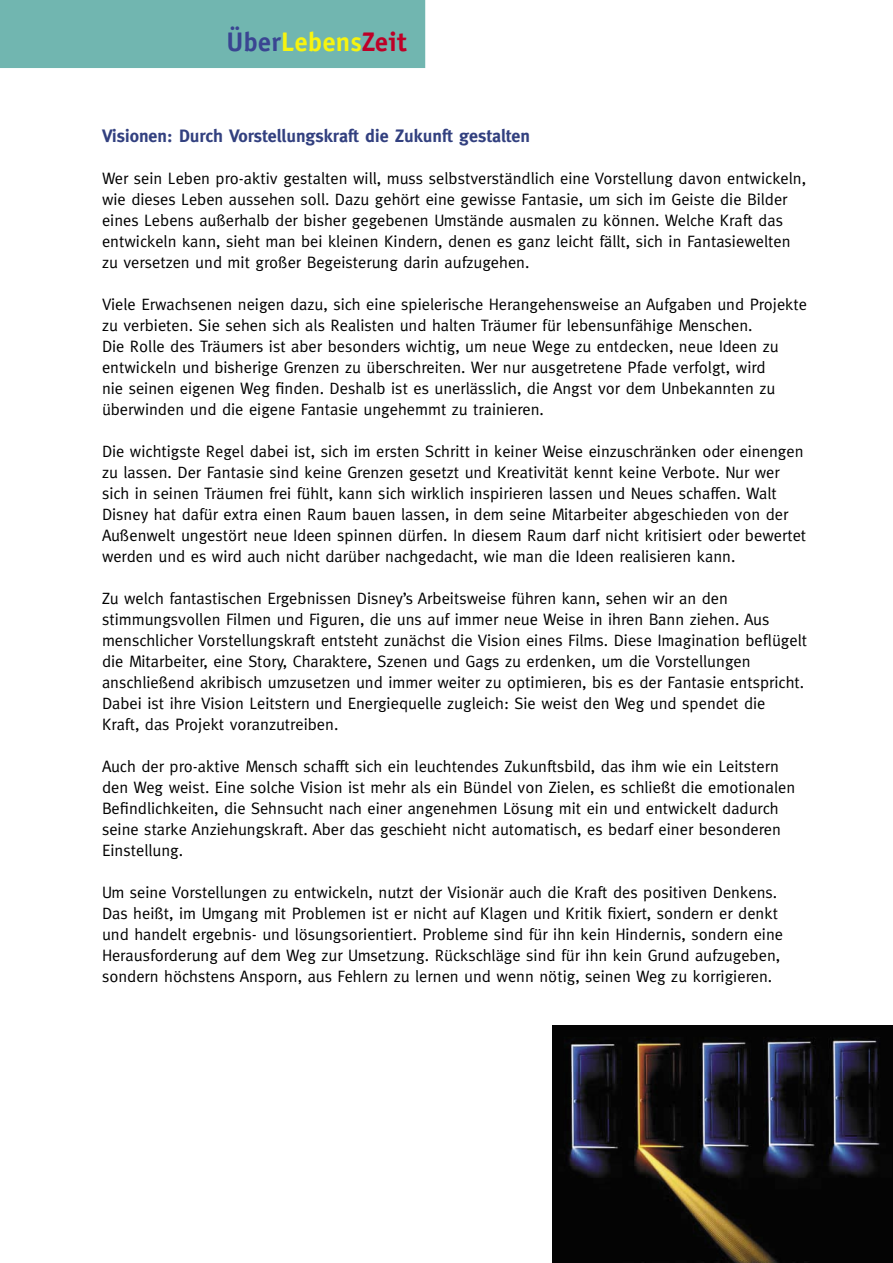
<style>
.page{position:relative;width:893px;height:1263px;background:#fff}
.page>*{position:absolute;margin:0;border:0;box-sizing:border-box;transform-origin:0 0}
.t1{font:700 27px "Officina Sans";color:#f7f410}
.t2{font:700 18px "Meta";color:#32407f}
.t3{font:16.5px/21px "Meta";color:#000}
.s1{color:#3a4592}
.s2{color:#be0027}
.s3{font-weight:400;color:#71b6b0}
</style>
<div class="page">
<div style="left:4px;top:4px;width:417px;height:60px;background:#71b6b0"></div>
<div style="left:0;top:0;width:425px;height:68px;border:9px solid #71b6b0"></div>
<img style="left:552px;top:1025px;width:341px;height:237px">
<h1 class="t1" style="left:226px;top:25px;width:190px"><span class="s1">Über</span>Lebens<span class="s2">Zeit</span><span class="s3">.</span></h1>
<p class="t2" style="left:102px;top:125px;width:429px">Visionen: Durch Vorstellungskraft die Zukunft gestalten</p>
<p class="t3" style="left:102px;top:167px;width:706px">Wer sein Leben pro-aktiv gestalten will, muss selbstverständlich eine Vorstellung davon entwickeln, wie dieses Leben aussehen soll. Dazu gehört eine gewisse Fantasie, um sich im Geiste die Bilder eines Lebens außerhalb der bisher gegebenen Umstände ausmalen zu können. Welche Kraft das entwickeln kann, sieht man bei kleinen Kindern, denen es ganz leicht fällt, sich in Fantasiewelten zu versetzen und mit großer Begeisterung darin aufzugehen.</p>
<p class="t3" style="left:102px;top:293px;width:706px">Viele Erwachsenen neigen dazu, sich eine spielerische Herangehensweise an Aufgaben und Projekte zu verbieten. Sie sehen sich als Realisten und halten Träumer für lebensunfähige Menschen.<br>Die Rolle des Träumers ist aber besonders wichtig, um neue Wege zu entdecken, neue Ideen zu entwickeln und bisherige Grenzen zu überschreiten. Wer nur ausgetretene Pfade verfolgt, wird<br>nie seinen eigenen Weg finden. Deshalb ist es unerlässlich, die Angst vor dem Unbekannten zu überwinden und die eigene Fantasie ungehemmt zu trainieren.</p>
<p class="t3" style="left:102px;top:440px;width:706px">Die wichtigste Regel dabei ist, sich im ersten Schritt in keiner Weise einzuschränken oder einengen zu lassen. Der Fantasie sind keine Grenzen gesetzt und Kreativität kennt keine Verbote. Nur wer sich in seinen Träumen frei fühlt, kann sich wirklich inspirieren lassen und Neues schaffen. Walt Disney hat dafür extra einen Raum bauen lassen, in dem seine Mitarbeiter abgeschieden von der Außenwelt ungestört neue Ideen spinnen dürfen. In diesem Raum darf nicht kritisiert oder bewertet werden und es wird auch nicht darüber nachgedacht, wie man die Ideen realisieren kann.</p>
<p class="t3" style="left:102px;top:587px;width:707px">Zu welch fantastischen Ergebnissen Disney’s Arbeitsweise führen kann, sehen wir an den stimmungsvollen Filmen und Figuren, die uns auf immer neue Weise in ihren Bann ziehen. Aus menschlicher Vorstellungskraft entsteht zunächst die Vision eines Films. Diese Imagination beflügelt die Mitarbeiter, eine Story, Charaktere, Szenen und Gags zu erdenken, um die Vorstellungen anschließend akribisch umzusetzen und immer weiter zu optimieren, bis es der Fantasie entspricht.<br>Dabei ist ihre Vision Leitstern und Energiequelle zugleich: Sie weist den Weg und spendet die Kraft, das Projekt voranzutreiben.</p>
<p class="t3" style="left:102px;top:755px;width:695px">Auch der pro-aktive Mensch schafft sich ein leuchtendes Zukunftsbild, das ihm wie ein Leitstern den Weg weist. Eine solche Vision ist mehr als ein Bündel von Zielen, es schließt die emotionalen Befindlichkeiten, die Sehnsucht nach einer angenehmen Lösung mit ein und entwickelt dadurch seine starke Anziehungskraft. Aber das geschieht nicht automatisch, es bedarf einer besonderen Einstellung.</p>
<p class="t3" style="left:102px;top:881px;width:683px">Um seine Vorstellungen zu entwickeln, nutzt der Visionär auch die Kraft des positiven Denkens.<br>Das heißt, im Umgang mit Problemen ist er nicht auf Klagen und Kritik fixiert, sondern er denkt und handelt ergebnis- und lösungsorientiert. Probleme sind für ihn kein Hindernis, sondern eine Herausforderung auf dem Weg zur Umsetzung. Rückschläge sind für ihn kein Grund aufzugeben, sondern höchstens Ansporn, aus Fehlern zu lernen und wenn nötig, seinen Weg zu korrigieren.</p>
</div>
